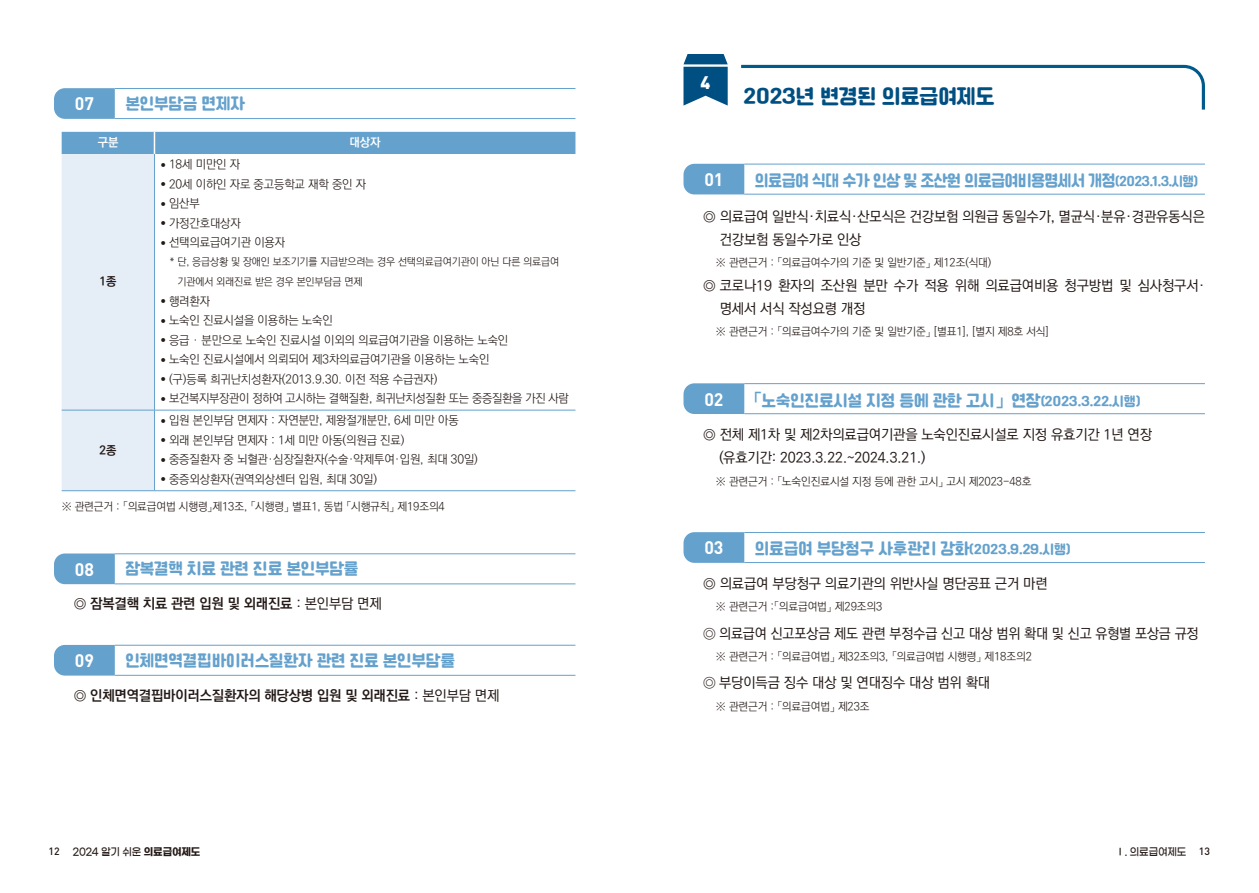
<style>
.page{position:relative;width:1259px;height:893px;background:#fff}
.page>*{position:absolute;margin:0;border:0;box-sizing:border-box;transform-origin:0 0}
.ÿFFFFB9ÿFFFFD9ÿFFFF{font:21px "Cafe 24 Ssurround";letter-spacing:-.03em;color:#004f82}
.t1{font:700 18px "DIN Pro";color:#fff}
.t2{font:900 18px "DIN Pro";color:#fff}
.ÿFFFFB9ÿFFFFD9ÿFFFF-2{font:16.5px "Cafe 24 Ssurround";letter-spacing:-.025em;color:#64a1cd;scale:.94 1}
.ÿFFFFB9ÿFFFFD9ÿFFFF-3{font:16.5px "Cafe 24 Ssurround";letter-spacing:-.05em;color:#64a1cd;scale:.9 1}
.ÿFFFFB9ÿFFFFD9ÿFFFF-4{font:500 14.25px/23.2px "Ko Pub Dotum";letter-spacing:-.01em;color:#231916}
.ÿFFFFB9ÿFFFFD9ÿFFFF-5{font:700 14.25px "Ko Pub Dotum";letter-spacing:-.01em;color:#231916}
.ÿFFFFB9ÿFFFFD9ÿFFFF-6{font:300 12px "Ko Pub Dotum";letter-spacing:-.01em;color:#231916}
.ÿFFFFB9ÿFFFFD9ÿFFFF-7{font:700 12px "Ko Pub Dotum";color:#fff}
.ÿFFFFB9ÿFFFFD9ÿFFFF-8{font:700 12px "Ko Pub Dotum";color:#231916}
.ÿFFFFB9ÿFFFFD9ÿFFFF-9{font:300 11.25px "Ko Pub Dotum";letter-spacing:-.01em;color:#231916}
.ÿFFFFB9ÿFFFFD9ÿFFFF-10{font:300 10.5px "Ko Pub Dotum";letter-spacing:-.01em;color:#231916}
.t3{font:10.5px "Gmarket Sans TTF Medium";letter-spacing:-.02em;color:#231916;scale:.95 1}
.s1{font-family:"DIN Pro";font-weight:400}
.s2{font-weight:500}
.s3{font-size:13.5px}
.s4{font-family:"Nanum Square Neo c Bd"}
.s5{font-weight:300}
.s6{font-family:"DIN Pro";font-weight:500}
.s7{font-family:"Gmarket Sans TTF Bold"}
</style>
<div class="page">
<svg style="left:62px;top:132px;width:513px;height:358px"></svg>
<hr style="left:154px;top:154px;width:1px;height:256px;background:#64a1cd">
<hr style="left:62px;top:410px;width:92px;height:1px;background:#64a1cd">
<hr style="left:154px;top:410px;width:421px;height:1px;background:#64a1cd">
<hr style="left:154px;top:410px;width:1px;height:80px;background:#64a1cd">
<hr style="left:62px;top:490px;width:92px;height:1px;background:#64a1cd">
<hr style="left:154px;top:490px;width:421px;height:1px;background:#64a1cd">
<svg style="left:54px;top:88px;width:61px;height:31px;background:#6aa4ce"></svg>
<hr style="left:115px;top:118px;width:460px;height:1px;background:#64a1cd">
<hr style="left:115px;top:88px;width:460px;height:1px;background:#64a1cd">
<svg style="left:54px;top:553px;width:61px;height:31px;background:#6ba5cf"></svg>
<svg style="left:54px;top:645px;width:61px;height:31px;background:#6aa4cf"></svg>
<hr style="left:115px;top:584px;width:460px;height:1px;background:#64a1cd">
<hr style="left:115px;top:675px;width:460px;height:1px;background:#64a1cd">
<hr style="left:115px;top:553px;width:460px;height:1px;background:#64a1cd">
<hr style="left:115px;top:645px;width:460px;height:1px;background:#64a1cd">
<svg style="left:683px;top:54px;width:44px;height:52px;background:#2c6d97"></svg>
<svg style="left:741px;top:64px;width:464px;height:46px"></svg>
<svg style="left:683px;top:383px;width:61px;height:31px;background:#6ba5cf"></svg>
<svg style="left:683px;top:532px;width:61px;height:31px;background:#6ba5cf"></svg>
<hr style="left:744px;top:413px;width:461px;height:1px;background:#64a1cd">
<hr style="left:744px;top:562px;width:461px;height:1px;background:#64a1cd">
<hr style="left:744px;top:383px;width:461px;height:1px;background:#64a1cd">
<hr style="left:744px;top:532px;width:461px;height:1px;background:#64a1cd">
<div style="left:683px;top:164px;width:61px;height:30px;background:#64a1cd"></div>
<hr style="left:744px;top:194px;width:461px;height:1px;background:#64a1cd">
<hr style="left:744px;top:164px;width:461px;height:1px;background:#64a1cd">
<p class="t1" style="left:75px;top:92px;width:21px">07</p>
<p class="ÿFFFFB9ÿFFFFD9ÿFFFF-2" style="left:125px;top:96px;width:129px">본인부담금 면제자</p>
<p class="ÿFFFFB9ÿFFFFD9ÿFFFF-7" style="left:98px;top:136px;width:22px">구분</p>
<p class="ÿFFFFB9ÿFFFFD9ÿFFFF-7" style="left:349px;top:136px;width:32px">대상자</p>
<p class="ÿFFFFB9ÿFFFFD9ÿFFFF-8" style="left:100px;top:275px;width:18px">1종</p>
<p class="ÿFFFFB9ÿFFFFD9ÿFFFF-8" style="left:100px;top:444px;width:18px">2종</p>
<p class="ÿFFFFB9ÿFFFFD9ÿFFFF-6" style="left:160px;top:159px;width:82px"><span class="s1">•</span> 18세 미만인 자</p>
<p class="ÿFFFFB9ÿFFFFD9ÿFFFF-6" style="left:160px;top:178px;width:208px"><span class="s1">•</span> 20세 이하인 자로 중고등학교 재학 중인 자</p>
<p class="ÿFFFFB9ÿFFFFD9ÿFFFF-6" style="left:160px;top:198px;width:41px"><span class="s1">•</span> 임산부</p>
<p class="ÿFFFFB9ÿFFFFD9ÿFFFF-6" style="left:160px;top:217px;width:82px"><span class="s1">•</span> 가정간호대상자</p>
<p class="ÿFFFFB9ÿFFFFD9ÿFFFF-6" style="left:160px;top:237px;width:127px"><span class="s1">•</span> 선택의료급여기관 이용자</p>
<p class="ÿFFFFB9ÿFFFFD9ÿFFFF-10" style="left:170px;top:257px;width:391px">* 단, 응급상황 및 장애인 보조기기를 지급받으려는 경우 선택의료급여기관이 아닌 다른 의료급여</p>
<p class="ÿFFFFB9ÿFFFFD9ÿFFFF-10" style="left:177px;top:276px;width:186px">기관에서 외래진료 받은 경우 본인부담금 면제</p>
<p class="ÿFFFFB9ÿFFFFD9ÿFFFF-6" style="left:160px;top:295px;width:52px"><span class="s1">•</span> 행려환자</p>
<p class="ÿFFFFB9ÿFFFFD9ÿFFFF-6" style="left:160px;top:315px;width:174px"><span class="s1">•</span> 노숙인 진료시설을 이용하는 노숙인</p>
<p class="ÿFFFFB9ÿFFFFD9ÿFFFF-6" style="left:160px;top:334px;width:350px"><span class="s1">•</span> 응급 · 분만으로 노숙인 진료시설 이외의 의료급여기관을 이용하는 노숙인</p>
<p class="ÿFFFFB9ÿFFFFD9ÿFFFF-6" style="left:160px;top:354px;width:331px"><span class="s1">•</span> 노숙인 진료시설에서 의뢰되어 제3차의료급여기관을 이용하는 노숙인</p>
<p class="ÿFFFFB9ÿFFFFD9ÿFFFF-6" style="left:160px;top:373px;width:279px"><span class="s1">•</span> (구)등록 희귀난치성환자(2013.9.30. 이전 적용 수급권자)</p>
<p class="ÿFFFFB9ÿFFFFD9ÿFFFF-6" style="left:160px;top:393px;width:410px"><span class="s1">•</span> 보건복지부장관이 정하여 고시하는 결핵질환, 희귀난치성질환 또는 중증질환을 가진 사람</p>
<p class="ÿFFFFB9ÿFFFFD9ÿFFFF-6" style="left:160px;top:415px;width:300px"><span class="s1">•</span> 입원 본인부담 면제자 : 자연분만, 제왕절개분만, 6세 미만 아동</p>
<p class="ÿFFFFB9ÿFFFFD9ÿFFFF-6" style="left:160px;top:434px;width:246px"><span class="s1">•</span> 외래 본인부담 면제자 : 1세 미만 아동(의원급 진료)</p>
<p class="ÿFFFFB9ÿFFFFD9ÿFFFF-6" style="left:160px;top:454px;width:319px"><span class="s1">•</span> 중증질환자 중 뇌혈관·심장질환자(수술·약제투여·입원, 최대 30일)</p>
<p class="ÿFFFFB9ÿFFFFD9ÿFFFF-6" style="left:160px;top:473px;width:218px"><span class="s1">•</span> 중증외상환자(권역외상센터 입원, 최대 30일)</p>
<p class="ÿFFFFB9ÿFFFFD9ÿFFFF-9" style="left:62px;top:501px;width:385px">※ 관련근거 : 「의료급여법 시행령」제13조, 「시행령」 별표1, 동법 「시행규칙」 제19조의4</p>
<p class="t1" style="left:75px;top:557px;width:21px">08</p>
<p class="ÿFFFFB9ÿFFFFD9ÿFFFF-2" style="left:125px;top:561px;width:250px">잠복결핵 치료 관련 진료 본인부담률</p>
<p class="ÿFFFFB9ÿFFFFD9ÿFFFF-5" style="left:74px;top:597px;width:309px"><span class="s2">◎</span> 잠복결핵 치료 관련 입원 및 외래진료 <span class="s2">: 본인부담 면제</span></p>
<p class="t1" style="left:75px;top:648px;width:21px">09</p>
<p class="ÿFFFFB9ÿFFFFD9ÿFFFF-2" style="left:125px;top:653px;width:352px">인체면역결핍바이러스질환자 관련 진료 본인부담률</p>
<p class="ÿFFFFB9ÿFFFFD9ÿFFFF-5" style="left:74px;top:688px;width:427px"><span class="s2">◎</span> 인체면역결핍바이러스질환자의 해당상병 입원 및 외래진료 <span class="s2">: 본인부담 면제</span></p>
<p class="t2" style="left:700px;top:70px;width:11px">4</p>
<p class="ÿFFFFB9ÿFFFFD9ÿFFFF" style="left:743px;top:86px;width:253px">2023년 변경된 의료급여제도</p>
<p class="t1" style="left:704px;top:167px;width:21px">01</p>
<p class="ÿFFFFB9ÿFFFFD9ÿFFFF-3" style="left:755px;top:172px;width:494px">의료급여 식대 수가 인상 및 조산원 의료급여비용명세서 개정<span class="s3">(2023.1.3.시행)</span></p>
<p class="ÿFFFFB9ÿFFFFD9ÿFFFF-4" style="left:719px;top:205px;width:487px;text-indent:-17px">◎ 의료급여 일반식·치료식·산모식은 건강보험 의원급 동일수가, 멸균식·분유·경관유동식은 건강보험 동일수가로 인상</p>
<p class="ÿFFFFB9ÿFFFFD9ÿFFFF-9" style="left:716px;top:257px;width:277px">※ 관련근거 : 「의료급여수가의 기준 및 일반기준」 제12조(식대)</p>
<p class="ÿFFFFB9ÿFFFFD9ÿFFFF-4" style="left:719px;top:274px;width:487px;text-indent:-17px">◎ 코로나19 환자의 조산원 분만 수가 적용 위해 의료급여비용 청구방법 및 심사청구서· 명세서 서식 작성요령 개정</p>
<p class="ÿFFFFB9ÿFFFFD9ÿFFFF-9" style="left:716px;top:326px;width:334px">※ 관련근거 : 「의료급여수가의 기준 및 일반기준」 [별표1], [별지 제8호 서식]</p>
<p class="t1" style="left:704px;top:387px;width:21px">02</p>
<p class="ÿFFFFB9ÿFFFFD9ÿFFFF-2" style="left:746px;top:392px;width:421px"><span class="s4">「</span>노숙인진료시설 지정 등에 관한 고시 <span class="s4">」</span> 연장<span class="s3">(2023.3.22.시행)</span></p>
<p class="ÿFFFFB9ÿFFFFD9ÿFFFF-4" style="left:703px;top:424px;width:450px">◎ 전체 제1차 및 제2차의료급여기관을 노숙인진료시설로 지정 유효기간 1년 연장</p>
<p class="ÿFFFFB9ÿFFFFD9ÿFFFF-4" style="left:719px;top:447px;width:208px">(유효기간: 2023.3.22.~2024.3.21.)</p>
<p class="ÿFFFFB9ÿFFFFD9ÿFFFF-9" style="left:716px;top:476px;width:317px">※ 관련근거 : 「노숙인진료시설 지정 등에 관한 고시」 고시 제2023-48호</p>
<p class="t1" style="left:704px;top:536px;width:21px">03</p>
<p class="ÿFFFFB9ÿFFFFD9ÿFFFF-2" style="left:755px;top:541px;width:337px">의료급여 부당청구 사후관리 강화<span class="s3">(2023.9.29.시행)</span></p>
<p class="ÿFFFFB9ÿFFFFD9ÿFFFF-4" style="left:703px;top:572px;width:346px">◎ 의료급여 부당청구 의료기관의 위반사실 명단공표 근거 마련</p>
<p class="ÿFFFFB9ÿFFFFD9ÿFFFF-9" style="left:716px;top:601px;width:168px">※ 관련근거 :「의료급여법」 제29조의3</p>
<p class="ÿFFFFB9ÿFFFFD9ÿFFFF-4" style="left:703px;top:622px;width:497px"><span class="s5">◎</span> 의료급여 신고포상금 제도 관련 부정수급 신고 대상 범위 확대 및 신고 유형별 포상금 규정</p>
<p class="ÿFFFFB9ÿFFFFD9ÿFFFF-9" style="left:716px;top:651px;width:317px">※ 관련근거 : 「의료급여법」 제32조의3, 「의료급여법 시행령」 제18조의2</p>
<p class="ÿFFFFB9ÿFFFFD9ÿFFFF-4" style="left:703px;top:671px;width:288px"><span class="s5">◎</span> 부당이득금 징수 대상 및 연대징수 대상 범위 확대</p>
<p class="ÿFFFFB9ÿFFFFD9ÿFFFF-9" style="left:716px;top:700px;width:155px">※ 관련근거 : 「의료급여법」 제23조</p>
<p class="t3" style="left:49px;top:846px;width:161px"><span class="s6">12</span> 2024 알기 쉬운 <span class="s7">의료급여제도</span></p>
<p class="t3" style="left:1115px;top:846px;width:101px">Ⅰ. 의료급여제도 <span class="s6">13</span></p>
</div>
